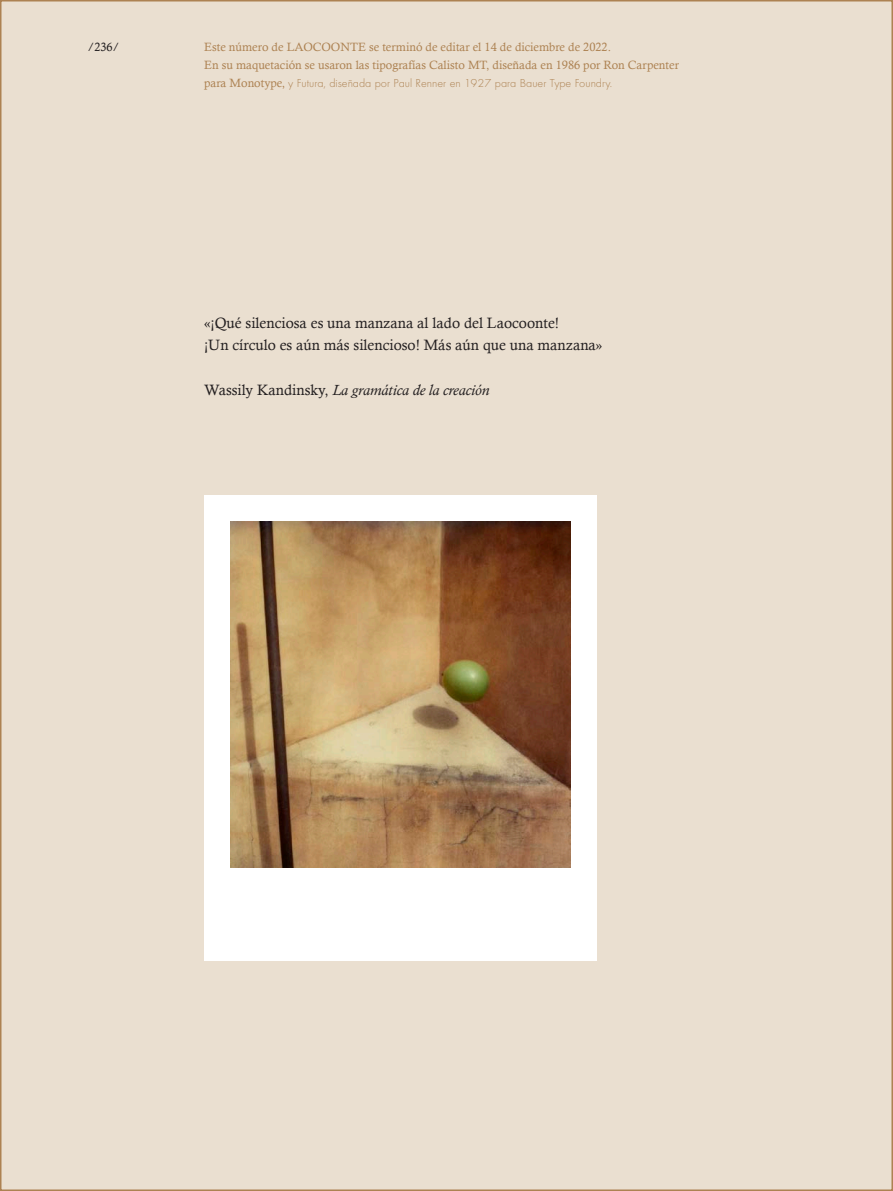
<style>
.page{position:relative;width:893px;height:1191px;background:#fff}
.page>*{position:absolute;margin:0;border:0;box-sizing:border-box;transform-origin:0 0}
.CITA{font:15px "Calisto";color:#231f20}
.CITA-2{font:italic 15px "Calisto";color:#231f20}
.t1{font:12px "Calisto";color:#ad8252}
.t2{font:12px "L Futura";color:#ad8252}
.t3{font:12px "Calisto";color:#231f20}
.s1{font-family:"Calisto"}
.s2{font-style:normal}
</style>
<div class="page">
<div style="left:1px;top:1px;width:891px;height:1189px;background:#eadfd0"></div>
<div style="left:204px;top:495px;width:392px;height:466px;background:#fff"></div>
<img style="left:230px;top:521px;width:340px;height:346px">
<p class="t3" style="left:88px;top:40px;width:33px">/236/</p>
<p class="t1" style="left:204px;top:40px;width:408px">Este número de LAOCOONTE se terminó de editar el 14 de diciembre de 2022.</p>
<p class="t1" style="left:204px;top:58px;width:476px">En su maquetación se usaron las tipografías Calisto MT, diseñada en 1986 por Ron Carpenter</p>
<p class="t2" style="left:204px;top:75px;width:410px"><span class="s1">para Monotype,</span> y Futura, diseñada por Paul Renner en 1927 para Bauer Type Foundry.</p>
<p class="CITA" style="left:204px;top:314px;width:357px">«¡Qué silenciosa es una manzana al lado del Laocoonte!</p>
<p class="CITA" style="left:204px;top:336px;width:400px">¡Un círculo es aún más silencioso! Más aún que una manzana»</p>
<p class="CITA-2" style="left:204px;top:381px;width:287px"><span class="s2">Wassily Kandinsky,</span> La gramática de la creación</p>
</div>
